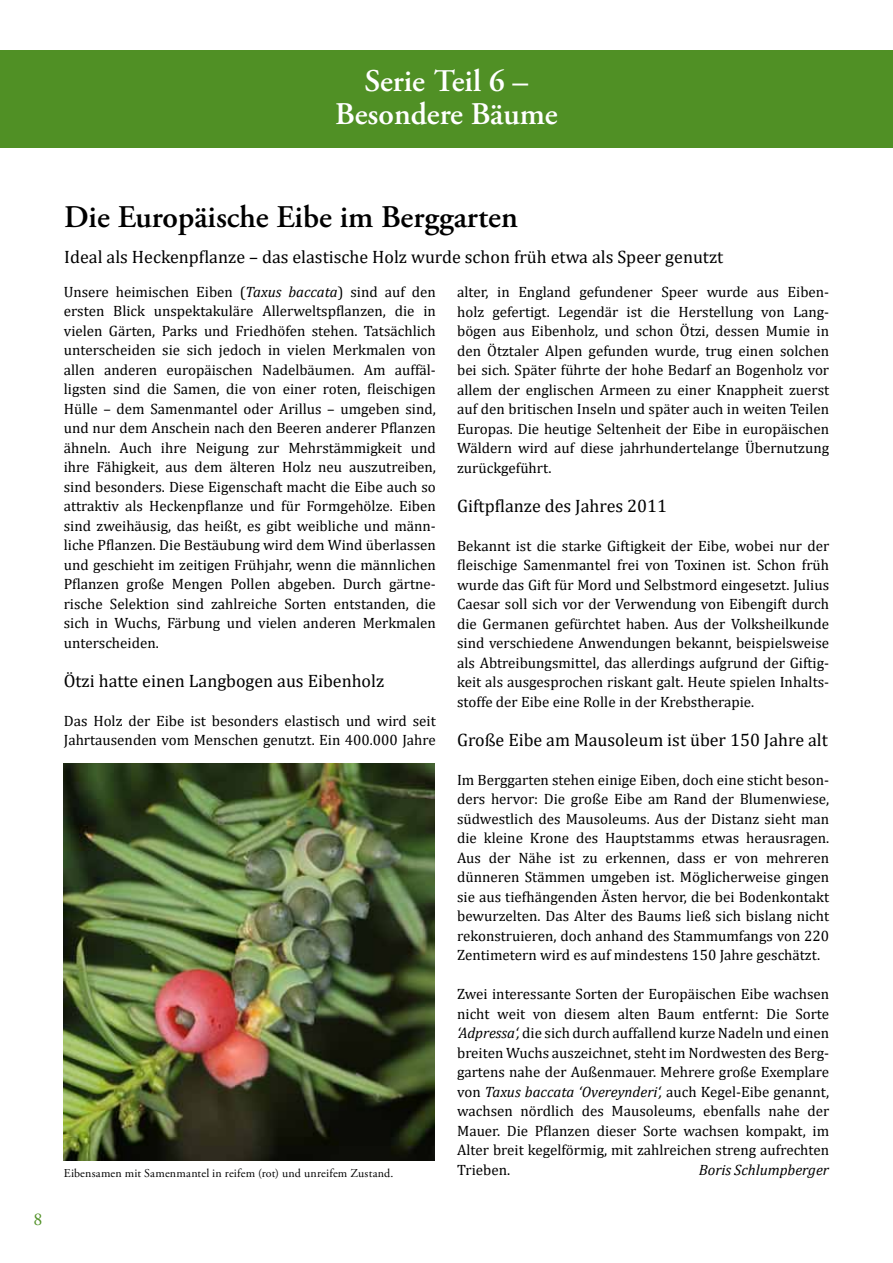
<style>
.page{position:relative;width:893px;height:1263px;background:#fff}
.page>*{position:absolute;margin:0;border:0;box-sizing:border-box;transform-origin:0 0}
.t1{font:600 31.5px "Adobe Garamond Pro";color:#000}
.t2{font:600 31.5px/33px "Adobe Garamond Pro";color:#fff;text-align:center}
.t3{font:18px "Cambria";color:#000}
.t4{font:18px "Adobe Garamond Pro";color:#509025}
.t5{font:15px/19.5px "Cambria";color:#000;text-align:justify}
.t6{font:italic 15px "Cambria";color:#000}
.t7{font:12px "Adobe Garamond Pro";letter-spacing:.015em;color:#000}
.s1{font-style:italic}
</style>
<div class="page">
<div style="left:0;top:50px;width:893px;height:98px;background:#509025"></div>
<img style="left:64px;top:763px;width:371px;height:398px">
<h1 class="t2" style="left:335px;top:65px;width:224px">Serie Teil 6 –<br>Besondere Bäume</h1>
<p class="t4" style="left:34px;top:1208px;width:10px">8</p>
<h1 class="t1" style="left:64px;top:199px;width:455px">Die Europäische Eibe im Berggarten</h1>
<p class="t3" style="left:64px;top:247px;width:660px">Ideal als Heckenpflanze – das elastische Holz wurde schon früh etwa als Speer genutzt</p>
<p class="t5" style="left:457px;top:282px;width:374px">alter, in England gefundener Speer wurde aus Eiben&shy;holz gefertigt. Legendär ist die Herstellung von Lang&shy;bögen aus Eibenholz, und schon Ötzi, dessen Mumie in den Ötztaler Alpen gefunden wurde, trug einen solchen bei sich. Später führte der hohe Bedarf an Bogenholz vor allem der englischen Armeen zu einer Knappheit zuerst auf den britischen Inseln und später auch in weiten Teilen Europas. Die heutige Seltenheit der Eibe in europäischen Wäldern wird auf diese jahrhundertelange Übernutzung zurückgeführt.</p>
<p class="t3" style="left:457px;top:495px;width:211px">Giftpflanze des Jahres 2011</p>
<p class="t5" style="left:457px;top:536px;width:374px">Bekannt ist die starke Giftigkeit der Eibe, wobei nur der fleischige Samenmantel frei von Toxinen ist. Schon früh wurde das Gift für Mord und Selbstmord eingesetzt. Julius Caesar soll sich vor der Verwendung von Eibengift durch die Germanen gefürchtet haben. Aus der Volksheilkunde sind verschiedene Anwendungen bekannt, beispielsweise als Abtreibungsmittel, das allerdings aufgrund der Giftig&shy;keit als ausgesprochen riskant galt. Heute spielen Inhalts&shy;stoffe der Eibe eine Rolle in der Krebstherapie.</p>
<p class="t3" style="left:457px;top:729px;width:372px">Große Eibe am Mausoleum ist über 150 Jahre alt</p>
<p class="t5" style="left:457px;top:770px;width:374px">Im Berggarten stehen einige Eiben, doch eine sticht beson&shy;ders hervor: Die große Eibe am Rand der Blumenwiese, südwestlich des Mausoleums. Aus der Distanz sieht man die kleine Krone des Hauptstamms etwas herausragen.<br>Aus der Nähe ist zu erkennen, dass er von mehreren dünneren Stämmen umgeben ist. Möglicherweise gingen sie aus tiefhängenden Ästen hervor, die bei Bodenkontakt bewurzelten. Das Alter des Baums ließ sich bislang nicht rekonstruieren, doch anhand des Stammumfangs von 220<br>Zentimetern wird es auf mindestens 150 Jahre geschätzt.</p>
<p class="t5" style="left:457px;top:984px;width:374px">Zwei interessante Sorten der Europäischen Eibe wachsen nicht weit von diesem alten Baum entfernt: Die Sorte <span class="s1">‘Adpressa‘,</span> die sich durch auffallend kurze Nadeln und einen breiten Wuchs auszeichnet, steht im Nordwesten des Berg&shy;gartens nahe der Außenmauer. Mehrere große Exemplare von <span class="s1">Taxus baccata ‘Overeynderi‘,</span> auch Kegel-Eibe genannt, wachsen nördlich des Mausoleums, ebenfalls nahe der Mauer. Die Pflanzen dieser Sorte wachsen kompakt, im Alter breit kegelförmig, mit zahlreichen streng aufrechten</p>
<p class="t7" style="left:64px;top:1166px;width:331px">Eibensamen mit Samenmantel in reifem (rot) und unreifem Zustand.</p>
<p class="t5" style="left:457px;top:1160px;width:55px">Trieben.</p>
<p class="t6" style="left:699px;top:1159px;width:132px">Boris Schlumpberger</p>
<p class="t5" style="left:64px;top:282px;width:374px">Unsere heimischen Eiben (<span class="s1">Taxus baccata</span>) sind auf den ersten Blick unspektakuläre Allerweltspflanzen, die in vielen Gärten, Parks und Friedhöfen stehen. Tatsächlich unterscheiden sie sich jedoch in vielen Merkmalen von allen anderen europäischen Nadelbäumen. Am auffäl&shy;ligsten sind die Samen, die von einer roten, fleischigen Hülle – dem Samenmantel oder Arillus – umgeben sind, und nur dem Anschein nach den Beeren anderer Pflanzen ähneln. Auch ihre Neigung zur Mehrstämmigkeit und ihre Fähigkeit, aus dem älteren Holz neu auszutreiben, sind besonders. Diese Eigenschaft macht die Eibe auch so attraktiv als Heckenpflanze und für Formgehölze. Eiben sind zweihäusig, das heißt, es gibt weibliche und männ&shy;liche Pflanzen. Die Bestäubung wird dem Wind überlassen und geschieht im zeitigen Frühjahr, wenn die männlichen Pflanzen große Mengen Pollen abgeben. Durch gärtne&shy;rische Selektion sind zahlreiche Sorten entstanden, die sich in Wuchs, Färbung und vielen anderen Merkmalen unterscheiden.</p>
<p class="t3" style="left:64px;top:670px;width:322px">Ötzi hatte einen Langbogen aus Eibenholz</p>
<p class="t5" style="left:64px;top:711px;width:374px">Das Holz der Eibe ist besonders elastisch und wird seit<br>Jahrtausenden vom Menschen genutzt. Ein 400.000 Jahre</p>
</div>
